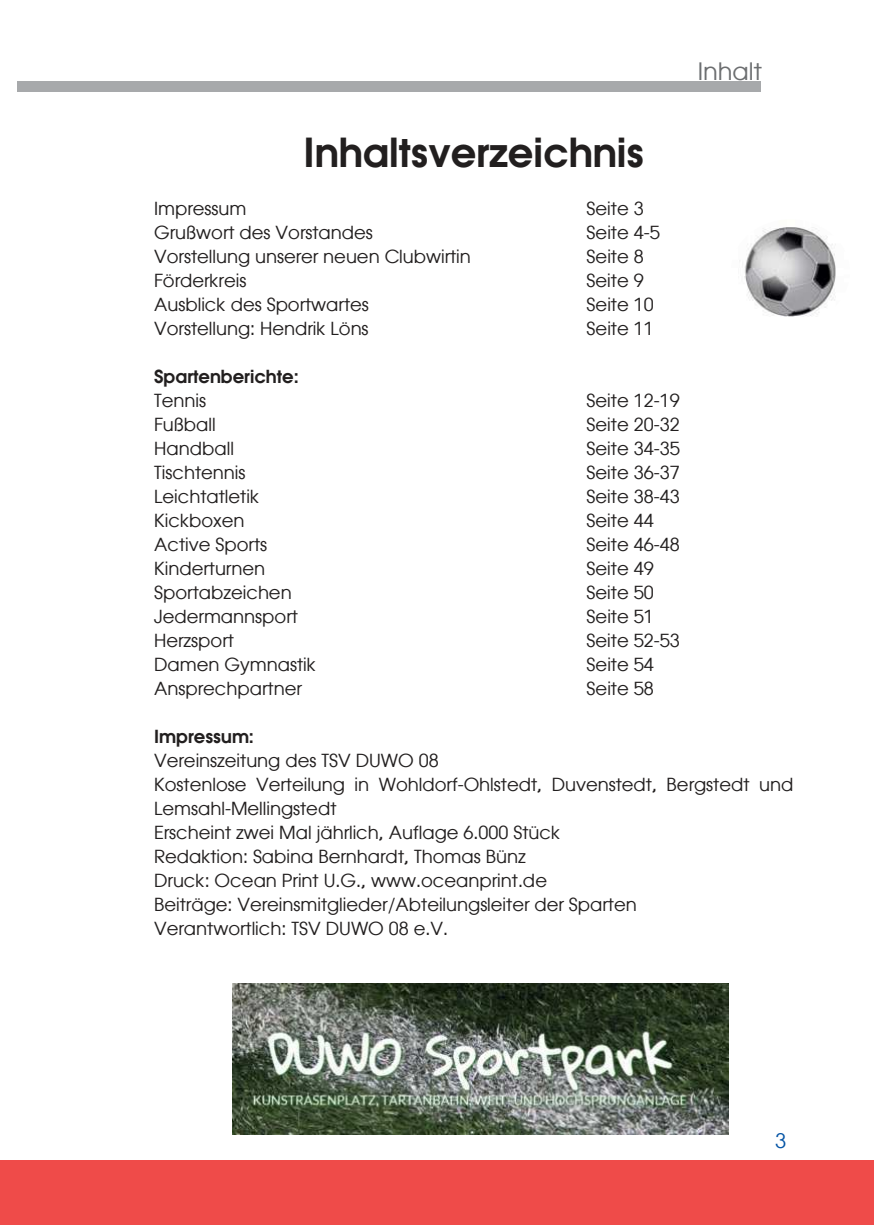
<style>
.page{position:relative;width:874px;height:1225px;background:#fff}
.page>*{position:absolute;margin:0;border:0;box-sizing:border-box;transform-origin:0 0}
.t1{font:600 40px "Atlanta";color:#221f1f}
.t2{font:24px "Atlanta";color:#6c6e70}
.t3{font:20px "Atlanta";color:#0655a6}
.t4{font:18px/24px "Atlanta";color:#221f1f}
.t5{font:600 18px "Atlanta";color:#221f1f}
</style>
<div class="page">
<div style="left:0;top:1160px;width:873px;height:65px;background:#ef4b49"></div>
<div style="left:17px;top:82px;width:743px;height:10px;background:#a7a9ab"></div>
<img style="left:730px;top:219px;width:119px;height:105px;border-radius:50%">
<img style="left:232px;top:983px;width:496px;height:151px">
<h1 class="t1" style="left:303px;top:129px;width:342px">Inhaltsverzeichnis</h1>
<h2 class="t2" style="left:697px;top:59px;width:66px">Inhalt</h2>
<p class="t4" style="left:154px;top:196px;width:94px">Impressum</p>
<p class="t4" style="left:586px;top:196px;width:59px">Seite 3</p>
<p class="t4" style="left:154px;top:220px;width:220px">Grußwort des Vorstandes</p>
<p class="t4" style="left:586px;top:220px;width:74px">Seite 4-5</p>
<p class="t4" style="left:154px;top:244px;width:318px">Vorstellung unserer neuen Clubwirtin</p>
<p class="t4" style="left:586px;top:244px;width:59px">Seite 8</p>
<p class="t4" style="left:154px;top:268px;width:94px">Förderkreis</p>
<p class="t4" style="left:586px;top:268px;width:59px">Seite 9</p>
<p class="t4" style="left:154px;top:292px;width:216px">Ausblick des Sportwartes</p>
<p class="t4" style="left:586px;top:292px;width:68px">Seite 10</p>
<p class="t4" style="left:154px;top:316px;width:216px">Vorstellung: Hendrik Löns</p>
<p class="t4" style="left:586px;top:316px;width:68px">Seite 11</p>
<p class="t5" style="left:154px;top:366px;width:146px">Spartenberichte:</p>
<p class="t4" style="left:154px;top:388px;width:53px">Tennis</p>
<p class="t4" style="left:586px;top:388px;width:94px">Seite 12-19</p>
<p class="t4" style="left:154px;top:412px;width:63px">Fußball</p>
<p class="t4" style="left:586px;top:412px;width:94px">Seite 20-32</p>
<p class="t4" style="left:154px;top:436px;width:81px">Handball</p>
<p class="t4" style="left:586px;top:436px;width:94px">Seite 34-35</p>
<p class="t4" style="left:154px;top:460px;width:93px">Tischtennis</p>
<p class="t4" style="left:586px;top:460px;width:94px">Seite 36-37</p>
<p class="t4" style="left:154px;top:484px;width:106px">Leichtatletik</p>
<p class="t4" style="left:586px;top:484px;width:94px">Seite 38-43</p>
<p class="t4" style="left:154px;top:508px;width:92px">Kickboxen</p>
<p class="t4" style="left:586px;top:508px;width:68px">Seite 44</p>
<p class="t4" style="left:154px;top:532px;width:114px">Active Sports</p>
<p class="t4" style="left:586px;top:532px;width:94px">Seite 46-48</p>
<p class="t4" style="left:154px;top:556px;width:112px">Kinderturnen</p>
<p class="t4" style="left:586px;top:556px;width:68px">Seite 49</p>
<p class="t4" style="left:154px;top:580px;width:139px">Sportabzeichen</p>
<p class="t4" style="left:586px;top:580px;width:68px">Seite 50</p>
<p class="t4" style="left:154px;top:604px;width:145px">Jedermannsport</p>
<p class="t4" style="left:586px;top:604px;width:68px">Seite 51</p>
<p class="t4" style="left:154px;top:628px;width:81px">Herzsport</p>
<p class="t4" style="left:586px;top:628px;width:94px">Seite 52-53</p>
<p class="t4" style="left:154px;top:652px;width:163px">Damen Gymnastik</p>
<p class="t4" style="left:586px;top:652px;width:68px">Seite 54</p>
<p class="t4" style="left:154px;top:676px;width:149px">Ansprechpartner</p>
<p class="t4" style="left:586px;top:676px;width:68px">Seite 58</p>
<p class="t5" style="left:154px;top:726px;width:101px">Impressum:</p>
<p class="t4" style="left:154px;top:748px;width:640px">Vereinszeitung des TSV DUWO 08<br>Kostenlose Verteilung in Wohldorf-Ohlstedt, Duvenstedt, Bergstedt und Lemsahl-Mellingstedt<br>Erscheint zwei Mal jährlich, Auflage 6.000 Stück<br>Redaktion: Sabina Bernhardt, Thomas Bünz<br>Druck: Ocean Print U.G., www.oceanprint.de<br>Beiträge: Vereinsmitglieder/Abteilungsleiter der Sparten<br>Verantwortlich: TSV DUWO 08 e.V.</p>
<p class="t3" style="left:774px;top:1130px;width:13px">3</p>
</div>
